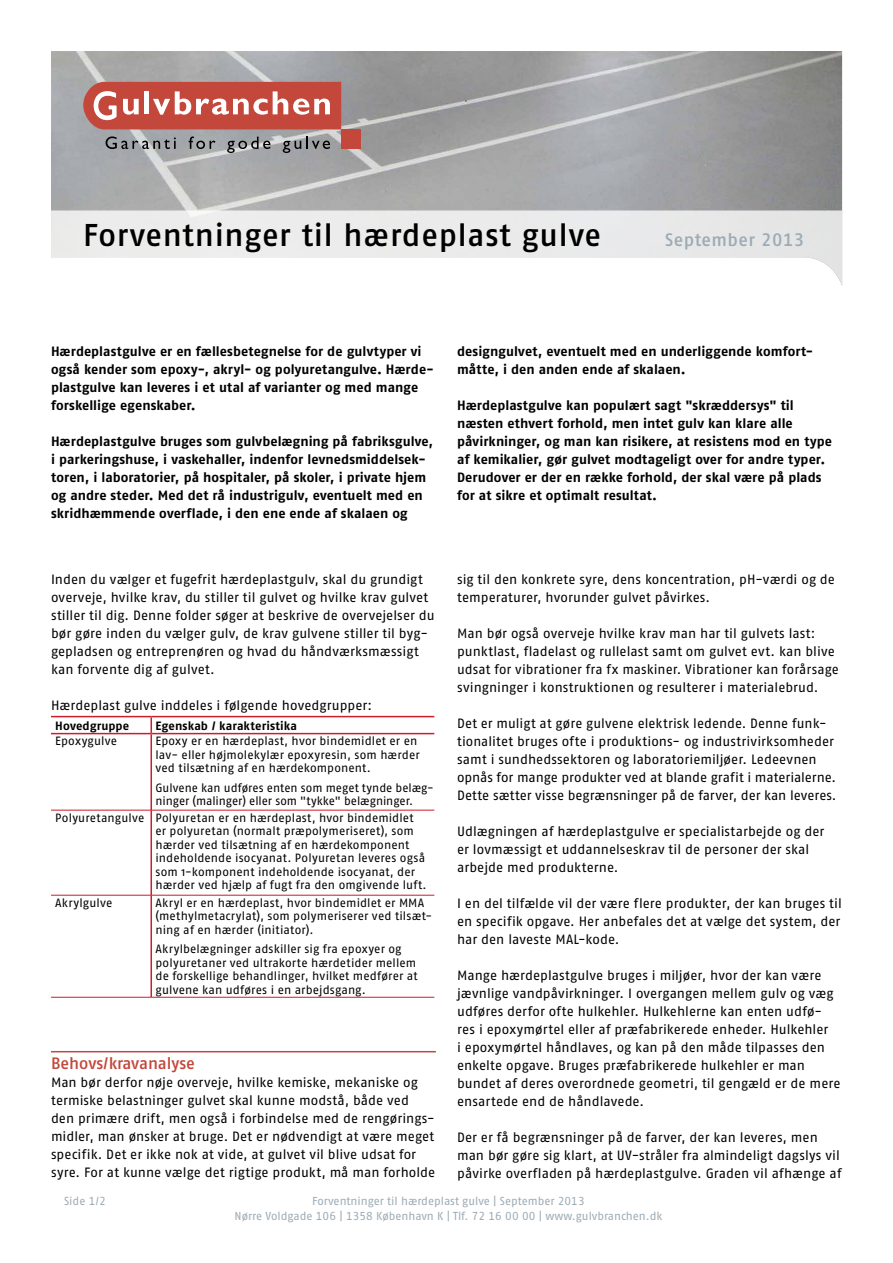
<style>
.page{position:relative;width:893px;height:1263px;background:#fff}
.page>*{position:absolute;margin:0;border:0;box-sizing:border-box;transform-origin:0 0}
.Overskrift{font:31.5px "Fago No Med";letter-spacing:.025em;color:#000}
.Overskrift-2{font:18px "Fago No Med Tf";letter-spacing:.025em;color:#9dabb5}
.mellem_lille_afsnit{font:16.5px "Fago No Med";letter-spacing:-.005em;color:#c3473b}
.Broed{font:13.5px/18px "Fago No";letter-spacing:.005em;color:#000}
.indledning{font:700 13.5px/18px "Fago No";letter-spacing:.005em;color:#000}
.Tabel_brød{font:12px/13.5px "Fago No";letter-spacing:.005em;color:#000}
.Tabel_brød-2{font:700 12px "Fago No";letter-spacing:.01em;color:#000}
.petit{font:11.55px "Fago No Regular Tf";color:#9dabb5}
</style>
<div class="page">
<img style="left:51px;top:51px;width:791px;height:159px">
<svg style="left:106px;top:136px;width:70px;height:13px"></svg>
<svg style="left:189px;top:136px;width:26px;height:13px"></svg>
<svg style="left:227px;top:137px;width:43px;height:16px"></svg>
<svg style="left:283px;top:137px;width:47px;height:16px"></svg>
<div style="left:341px;top:129px;width:20px;height:20px;background:#c3473b"></div>
<svg style="left:83px;top:82px;width:258px;height:47px;background:#cc675e"></svg>
<svg style="left:51px;top:210px;width:791px;height:76px;fill:#ececec"></svg>
<hr style="left:51px;top:1051px;width:385px;height:1px;background:#c3473b">
<svg style="left:151px;top:717px;width:1px;height:16px"></svg>
<hr style="left:151px;top:734px;width:1px;height:76px;background:#cd1c2a">
<hr style="left:151px;top:810px;width:1px;height:85px;background:#cd1c2a">
<hr style="left:151px;top:895px;width:1px;height:102px;background:#cd1c2a">
<hr style="left:51px;top:810px;width:100px;height:1px;background:#cd1c2a">
<hr style="left:151px;top:810px;width:283px;height:1px;background:#cd1c2a">
<hr style="left:51px;top:895px;width:100px;height:1px;background:#cd1c2a">
<hr style="left:151px;top:895px;width:283px;height:1px;background:#cd1c2a">
<hr style="left:51px;top:997px;width:100px;height:1px;background:#cd1c2a">
<hr style="left:151px;top:997px;width:283px;height:1px;background:#cd1c2a">
<hr style="left:51px;top:716px;width:100px;height:1px;background:#cd1c2a">
<hr style="left:151px;top:716px;width:283px;height:1px;background:#cd1c2a">
<hr style="left:51px;top:733px;width:100px;height:1px;background:#cd1c2a">
<hr style="left:151px;top:733px;width:283px;height:1px;background:#cd1c2a">
<p class="Overskrift" style="left:83px;top:217px;width:519px">Forventninger til hærdeplast gulve</p>
<p class="Overskrift-2" style="left:665px;top:229px;width:141px">September 2013</p>
<p class="indledning" style="left:51px;top:342px;width:384px">Hærdeplastgulve er en fællesbetegnelse for de gulvtyper vi også kender som epoxy-, akryl- og polyuretangulve. Hærde&shy;plastgulve kan leveres i et utal af varianter og med mange forskellige egenskaber.</p>
<p class="indledning" style="left:51px;top:432px;width:384px">Hærdeplastgulve bruges som gulvbelægning på fabriksgulve, i parkeringshuse, i vaskehaller, indenfor levnedsmiddelsek&shy;toren, i laboratorier, på hospitaler, på skoler, i private hjem og andre steder. Med det rå industrigulv, eventuelt med en skridhæmmende overflade, i den ene ende af skalaen og</p>
<p class="Broed" style="left:51px;top:570px;width:385px">Inden du vælger et fugefrit hærdeplastgulv, skal du grundigt overveje, hvilke krav, du stiller til gulvet og hvilke krav gulvet stiller til dig. Denne folder søger at beskrive de overvejelser du bør gøre inden du vælger gulv, de krav gulvene stiller til byg&shy;gepladsen og entreprenøren og hvad du håndværksmæssigt kan forvente dig af gulvet.</p>
<p class="Broed" style="left:51px;top:696px;width:323px">Hærdeplast gulve inddeles i følgende hovedgrupper:</p>
<p class="Tabel_brød-2" style="left:55px;top:719px;width:75px">Hovedgruppe</p>
<p class="Tabel_brød-2" style="left:156px;top:719px;width:143px">Egenskab / karakteristika</p>
<p class="Tabel_brød" style="left:55px;top:734px;width:63px">Epoxygulve</p>
<p class="Tabel_brød" style="left:156px;top:734px;width:266px">Epoxy er en hærdeplast, hvor bindemidlet er en lav- eller højmolekylær epoxyresin, som hærder ved tilsætning af en hærdekomponent.</p>
<p class="Tabel_brød" style="left:156px;top:781px;width:280px">Gulvene kan udføres enten som meget tynde belæg&shy;ninger (malinger) eller som "tykke" belægninger.</p>
<p class="Tabel_brød" style="left:55px;top:811px;width:91px">Polyuretangulve</p>
<p class="Tabel_brød" style="left:156px;top:811px;width:273px">Polyuretan er en hærdeplast, hvor bindemidlet er polyuretan (normalt præpolymeriseret), som hærder ved tilsætning af en hærdekomponent indeholdende isocyanat. Polyuretan leveres også som 1-komponent indeholdende isocyanat, der hærder ved hjælp af fugt fra den omgivende luft.</p>
<p class="Tabel_brød" style="left:55px;top:896px;width:59px">Akrylgulve</p>
<p class="Tabel_brød" style="left:156px;top:896px;width:278px">Akryl er en hærdeplast, hvor bindemidlet er MMA (methylmetacrylat), som polymeriserer ved tilsæt&shy;ning af en hærder (initiator).</p>
<p class="Tabel_brød" style="left:156px;top:942px;width:264px">Akrylbelægninger adskiller sig fra epoxyer og polyuretaner ved ultrakorte hærdetider mellem de forskellige behandlinger, hvilket medfører at gulvene kan udføres i en arbejdsgang.</p>
<p class="mellem_lille_afsnit" style="left:51px;top:1054px;width:145px">Behovs/kravanalyse</p>
<p class="Broed" style="left:51px;top:1073px;width:386px">Man bør derfor nøje overveje, hvilke kemiske, mekaniske og termiske belastninger gulvet skal kunne modstå, både ved den primære drift, men også i forbindelse med de rengørings&shy;midler, man ønsker at bruge. Det er nødvendigt at være meget specifik. Det er ikke nok at vide, at gulvet vil blive udsat for syre. For at kunne vælge det rigtige produkt, må man forholde</p>
<p class="indledning" style="left:457px;top:342px;width:357px">designgulvet, eventuelt med en underliggende komfort&shy;måtte, i den anden ende af skalaen.</p>
<p class="indledning" style="left:457px;top:396px;width:376px">Hærdeplastgulve kan populært sagt "skræddersys" til næsten ethvert forhold, men intet gulv kan klare alle påvirkninger, og man kan risikere, at resistens mod en type af kemikalier, gør gulvet modtageligt over for andre typer.<br>Derudover er der en række forhold, der skal være på plads for at sikre et optimalt resultat.</p>
<p class="Broed" style="left:457px;top:570px;width:379px">sig til den konkrete syre, dens koncentration, pH-værdi og de temperaturer, hvorunder gulvet påvirkes.</p>
<p class="Broed" style="left:457px;top:624px;width:383px">Man bør også overveje hvilke krav man har til gulvets last: punktlast, fladelast og rullelast samt om gulvet evt. kan blive udsat for vibrationer fra fx maskiner. Vibrationer kan forårsage svingninger i konstruktionen og resulterer i materialebrud.</p>
<p class="Broed" style="left:457px;top:714px;width:381px">Det er muligt at gøre gulvene elektrisk ledende. Denne funk&shy;tionalitet bruges ofte i produktions- og industrivirksomheder samt i sundhedssektoren og laboratoriemiljøer. Ledeevnen opnås for mange produkter ved at blande grafit i materialerne.<br>Dette sætter visse begrænsninger på de farver, der kan leveres.</p>
<p class="Broed" style="left:457px;top:822px;width:369px">Udlægningen af hærdeplastgulve er specialistarbejde og der er lovmæssigt et uddannelseskrav til de personer der skal arbejde med produkterne.</p>
<p class="Broed" style="left:457px;top:894px;width:386px;text-align:justify">I en del tilfælde vil der være flere produkter, der kan bruges til en specifik opgave. Her anbefales det at vælge det system, der har den laveste MAL-kode.</p>
<p class="Broed" style="left:457px;top:966px;width:385px">Mange hærdeplastgulve bruges i miljøer, hvor der kan være jævnlige vandpåvirkninger. I overgangen mellem gulv og væg udføres derfor ofte hulkehler. Hulkehlerne kan enten udfø&shy;res i epoxymørtel eller af præfabrikerede enheder. Hulkehler<br>i epoxymørtel håndlaves, og kan på den måde tilpasses den enkelte opgave. Bruges præfabrikerede hulkehler er man bundet af deres overordnede geometri, til gengæld er de mere ensartede end de håndlavede.</p>
<p class="Broed" style="left:457px;top:1128px;width:386px">Der er få begrænsninger på de farver, der kan leveres, men man bør gøre sig klart, at UV-stråler fra almindeligt dagslys vil påvirke overfladen på hærdeplastgulve. Graden vil afhænge af</p>
<p class="petit" style="left:64px;top:1195px;width:43px">Side 1/2</p>
<p class="petit" style="left:312px;top:1195px;width:274px">Forventninger til hærdeplast gulve | September 2013</p>
<p class="petit" style="left:235px;top:1210px;width:429px">Nørre Voldgade 106 | 1358 København K | Tlf. 72 16 00 00 | www.gulvbranchen.dk</p>
</div>
